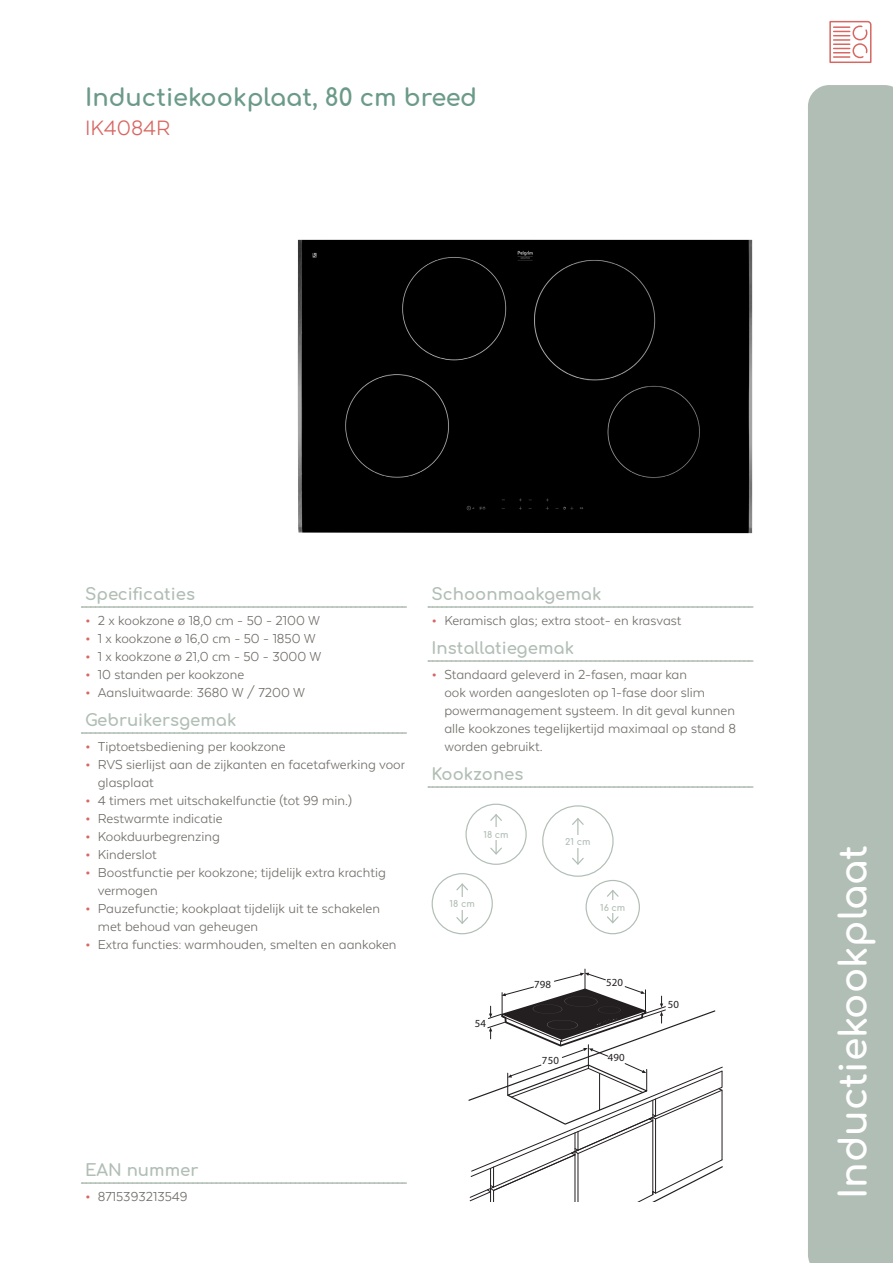
<style>
.page{position:relative;width:893px;height:1263px;background:#fff}
.page>*{position:absolute;margin:0;border:0;box-sizing:border-box;transform-origin:0 0}
.t1{font:700 37.5px "Comfortaa";color:#fff}
.Productomschrijving{font:700 24px "Comfortaa";color:#6c9a89}
.Typenummer{font:24px "Texta Alt";color:#d86762}
.producttekst_tussenk{font:700 16.5px "Comfortaa";color:#b1beb5}
.Producttekst_tussenk{font:700 16.5px "Comfortaa";color:#b1beb5}
.t2{font:15px/18px "Texta Alt";color:#706d68}
.t3{font:10.8px "Helvetica Neue";letter-spacing:.01em;color:#231f20}
.producttekst_bullet{font:700 9px "Comfortaa";color:#b1beb5}
.s1{font-weight:700;font-size:18px;color:#d86762}
</style>
<div class="page">
<div style="left:808px;top:85px;width:85px;height:1178px;background:#b1beb5"></div>
<svg style="left:829px;top:20px;width:43px;height:43px"></svg>
<div style="left:297px;top:240px;width:455px;height:293px;background:#000"></div>
<svg style="left:468px;top:969px;width:255px;height:232px"></svg>
<div style="left:465px;top:804px;width:62px;height:61px;border:1px solid #b1beb5;border-radius:50%"></div>
<div style="left:432px;top:873px;width:61px;height:61px;border:1px solid #b1beb5;border-radius:50%"></div>
<div style="left:585px;top:880px;width:55px;height:54px;border:1px solid #b1beb5;border-radius:50%"></div>
<div style="left:542px;top:805px;width:72px;height:72px;border:1px solid #b1beb5;border-radius:50%"></div>
<hr style="left:462px;top:884px;width:1px;height:39px;background:#b1beb5">
<svg style="left:456px;top:883px;width:12px;height:8px"></svg>
<svg style="left:456px;top:916px;width:12px;height:8px"></svg>
<div style="left:447px;top:897px;width:30px;height:13px;background:#fff"></div>
<hr style="left:495px;top:815px;width:2px;height:39px;background:#b1beb5">
<svg style="left:490px;top:814px;width:12px;height:8px"></svg>
<svg style="left:490px;top:846px;width:12px;height:9px"></svg>
<div style="left:481px;top:827px;width:30px;height:13px;background:#fff"></div>
<hr style="left:612px;top:890px;width:1px;height:33px;background:#b1beb5">
<svg style="left:607px;top:890px;width:12px;height:8px"></svg>
<svg style="left:607px;top:915px;width:12px;height:9px"></svg>
<div style="left:597px;top:900px;width:31px;height:13px;background:#fff"></div>
<hr style="left:577px;top:819px;width:1px;height:45px;background:#b1beb5">
<svg style="left:572px;top:818px;width:12px;height:8px"></svg>
<svg style="left:572px;top:857px;width:12px;height:8px"></svg>
<div style="left:563px;top:835px;width:30px;height:13px;background:#fff"></div>
<svg style="left:82px;top:606px;width:324px;height:2px"></svg>
<svg style="left:82px;top:732px;width:324px;height:2px"></svg>
<svg style="left:428px;top:606px;width:325px;height:2px"></svg>
<svg style="left:428px;top:660px;width:325px;height:2px"></svg>
<svg style="left:428px;top:786px;width:325px;height:2px"></svg>
<svg style="left:82px;top:1182px;width:324px;height:2px"></svg>
<p class="Productomschrijving" style="left:85px;top:75px;width:394px">Inductiekookplaat, 80 cm breed</p>
<p class="Typenummer" style="left:85px;top:115px;width:87px">IK4084R</p>
<p class="producttekst_tussenk" style="left:85px;top:579px;width:112px">Specificaties</p>
<p class="t2" style="left:85px;top:611px;width:236px"><span class="s1">•</span> 2 x kookzone ø 18,0 cm - 50 - 2100 W</p>
<p class="t2" style="left:85px;top:629px;width:232px"><span class="s1">•</span> 1 x kookzone ø 16,0 cm - 50 - 1850 W</p>
<p class="t2" style="left:85px;top:647px;width:238px"><span class="s1">•</span> 1 x kookzone ø 21,0 cm - 50 - 3000 W</p>
<p class="t2" style="left:85px;top:665px;width:161px"><span class="s1">•</span> 10 standen per kookzone</p>
<p class="t2" style="left:85px;top:683px;width:222px"><span class="s1">•</span> Aansluitwaarde: 3680 W / 7200 W</p>
<p class="producttekst_tussenk" style="left:85px;top:705px;width:153px">Gebruikersgemak</p>
<p class="t2" style="left:85px;top:737px;width:202px"><span class="s1">•</span> Tiptoetsbediening per kookzone</p>
<p class="t2" style="left:98px;top:755px;width:309px;text-indent:-13px"><span class="s1">•</span> RVS sierlijst aan de zijkanten en facetafwerking voor glasplaat</p>
<p class="t2" style="left:85px;top:791px;width:268px"><span class="s1">•</span> 4 timers met uitschakelfunctie (tot 99 min.)</p>
<p class="t2" style="left:85px;top:809px;width:139px"><span class="s1">•</span> Restwarmte indicatie</p>
<p class="t2" style="left:85px;top:827px;width:136px"><span class="s1">•</span> Kookduurbegrenzing</p>
<p class="t2" style="left:85px;top:845px;width:73px"><span class="s1">•</span> Kinderslot</p>
<p class="t2" style="left:98px;top:863px;width:290px;text-indent:-13px"><span class="s1">•</span> Boostfunctie per kookzone; tijdelijk extra krachtig vermogen</p>
<p class="t2" style="left:98px;top:899px;width:284px;text-indent:-13px"><span class="s1">•</span> Pauzefunctie; kookplaat tijdelijk uit te schakelen met behoud van geheugen</p>
<p class="t2" style="left:85px;top:935px;width:313px"><span class="s1">•</span> Extra functies: warmhouden, smelten en aankoken</p>
<p class="producttekst_tussenk" style="left:432px;top:579px;width:171px">Schoonmaakgemak</p>
<p class="t2" style="left:432px;top:611px;width:251px"><span class="s1">•</span> Keramisch glas; extra stoot- en krasvast</p>
<p class="producttekst_tussenk" style="left:432px;top:633px;width:144px">Installatiegemak</p>
<p class="t2" style="left:444px;top:665px;width:293px;text-indent:-13px"><span class="s1">•</span> Standaard geleverd in 2-fasen, maar kan<br>ook worden aangesloten op 1-fase door slim powermanagement systeem. In dit geval kunnen alle kookzones tegelijkertijd maximaal op stand 8 worden gebruikt.</p>
<p class="producttekst_tussenk" style="left:432px;top:759px;width:93px">Kookzones</p>
<p class="producttekst_bullet" style="left:483px;top:826px;width:27px">18 cm</p>
<p class="producttekst_bullet" style="left:450px;top:896px;width:27px">18 cm</p>
<p class="producttekst_bullet" style="left:565px;top:834px;width:27px">21 cm</p>
<p class="producttekst_bullet" style="left:600px;top:899px;width:27px">16 cm</p>
<p class="t3" style="left:475px;top:1016px;width:13px">54</p>
<p class="t3" style="left:534px;top:977px;width:18px">798</p>
<p class="t3" style="left:606px;top:976px;width:18px">520</p>
<p class="t3" style="left:542px;top:1053px;width:18px">750</p>
<p class="t3" style="left:608px;top:1051px;width:18px">490</p>
<p class="t3" style="left:668px;top:997px;width:13px">50</p>
<p class="Producttekst_tussenk" style="left:85px;top:1155px;width:115px">EAN nummer</p>
<p class="t2" style="left:85px;top:1187px;width:104px"><span class="s1">•</span> 8715393213549</p>
<h1 class="t1" style="left:819px;top:1199px;width:356px;rotate:-90deg">Inductiekookplaat</h1>
</div>
